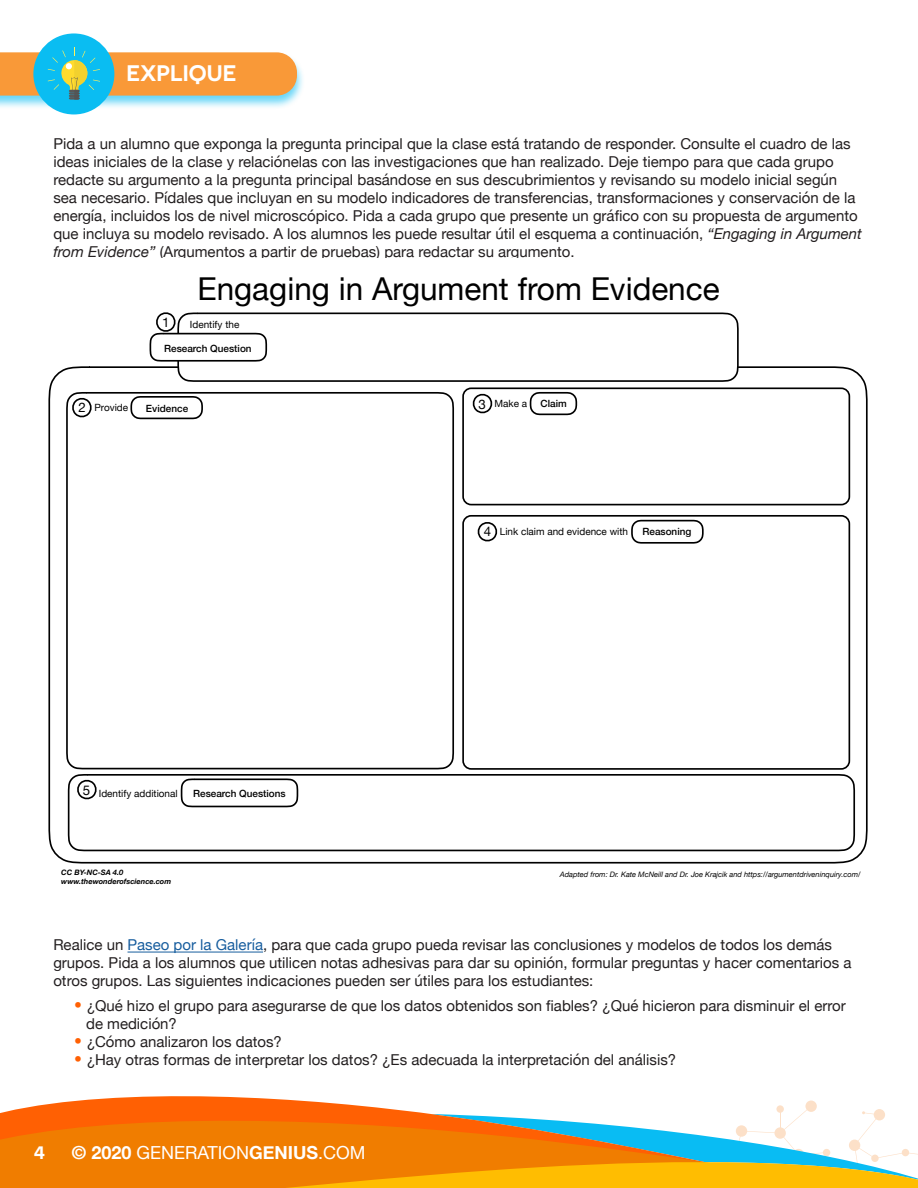
<style>
.page{position:relative;width:918px;height:1188px;background:#fff}
.page>*{position:absolute;margin:0;border:0;box-sizing:border-box;transform-origin:0 0}
.t1{font:31.5px "Helvetica Neue";color:#000}
.t2{font:600 22.5px "Novecentosanswide";color:#fff}
.t3{font:18px "Helvetica Neue";color:#fff}
.t4{font:600 18px "Novecentosanswide";color:#fff}
.t5{font:15px/18px "Helvetica Neue";color:#231f20}
.t6{font:13.2px "Helvetica Neue";color:#000}
.t7{font:9.9px "Helvetica Neue";color:#000}
.t8{font:500 9.9px "Helvetica Neue";color:#000}
.t9{font:italic 7.5px "Helvetica Neue";color:#000}
.t10{font:italic 700 7.5px/8.6px "Helvetica Neue";color:#000}
.s1{font-style:italic}
.s2{color:#175d9e}
.s3{font-size:25.5px;color:#ff6003}
.s4{font-weight:700}
</style>
<div class="page">
<div style="left:805px;top:1101px;width:12px;height:11px;background:#fce0c8;border-radius:50%"></div>
<svg style="left:0;top:1096px;width:362px;height:18px;fill:#ff6003"></svg>
<svg style="left:0;top:1114px;width:126px;height:74px;background:#f37600"></svg>
<svg style="left:126px;top:1106px;width:792px;height:82px"></svg>
<div style="left:0;top:51px;width:305px;height:59px;background:#09bcf3;opacity:.6"></div>
<hr style="left:128px;top:952px;width:135px;height:1px;background:#175d9e">
<div style="left:33px;top:33px;width:81px;height:81px;background:#0abdf2;border-radius:50%"></div>
<svg style="left:0;top:47px;width:297px;height:53px"></svg>
<svg style="left:48px;top:366px;width:820px;height:498px"></svg>
<svg style="left:65px;top:391px;width:390px;height:380px"></svg>
<div style="left:463px;top:388px;width:386px;height:117px;background:#fff;border-radius:8px"></div>
<div style="left:462px;top:387px;width:388px;height:118px;border:2px solid #000;border-radius:8px"></div>
<svg style="left:130px;top:395px;width:74px;height:25px"></svg>
<div style="left:463px;top:516px;width:386px;height:253px;background:#fff;border-radius:8px"></div>
<div style="left:462px;top:515px;width:388px;height:255px;border:2px solid #000;border-radius:8px"></div>
<svg style="left:631px;top:519px;width:73px;height:25px"></svg>
<svg style="left:67px;top:773px;width:789px;height:80px"></svg>
<svg style="left:180px;top:777px;width:119px;height:32px"></svg>
<svg style="left:149px;top:312px;width:591px;height:71px"></svg>
<svg style="left:71px;top:397px;width:21px;height:21px"></svg>
<svg style="left:472px;top:393px;width:20px;height:21px"></svg>
<svg style="left:477px;top:522px;width:20px;height:20px"></svg>
<svg style="left:76px;top:779px;width:21px;height:21px"></svg>
<svg style="left:529px;top:391px;width:49px;height:25px"></svg>
<p class="t2" style="left:126px;top:59px;width:112px">EXPLIQUE</p>
<p class="t5" style="left:53px;top:135px;width:810px">Pida a un alumno que exponga la pregunta principal que la clase está tratando de responder. Consulte el cuadro de las ideas iniciales de la clase y relaciónelas con las investigaciones que han realizado. Deje tiempo para que cada grupo redacte su argumento a la pregunta principal basándose en sus descubrimientos y revisando su modelo inicial según sea necesario. Pídales que incluyan en su modelo indicadores de transferencias, transformaciones y conservación de la energía, incluidos los de nivel microscópico. Pida a cada grupo que presente un gráfico con su propuesta de argumento que incluya su modelo revisado. A los alumnos les puede resultar útil el esquema a continuación, <span class="s1">“Engaging in Argument from Evidence”</span> (Argumentos a partir de pruebas) para redactar su argumento.</p>
<p class="t6" style="left:162px;top:313px;width:9px">1</p>
<p class="t1" style="left:197px;top:266px;width:524px">Engaging in Argument from Evidence</p>
<p class="t7" style="left:190px;top:317px;width:51px">Identify the</p>
<p class="t8" style="left:164px;top:340px;width:89px">Research Question</p>
<p class="t6" style="left:78px;top:398px;width:9px">2</p>
<p class="t6" style="left:478px;top:394px;width:9px">3</p>
<p class="t7" style="left:95px;top:400px;width:35px">Provide</p>
<p class="t8" style="left:146px;top:400px;width:44px">Evidence</p>
<p class="t7" style="left:495px;top:397px;width:34px">Make a</p>
<p class="t8" style="left:541px;top:396px;width:28px">Claim</p>
<p class="t6" style="left:484px;top:522px;width:9px">4</p>
<p class="t7" style="left:500px;top:524px;width:130px">Link claim and evidence with</p>
<p class="t8" style="left:642px;top:524px;width:50px">Reasoning</p>
<p class="t6" style="left:83px;top:780px;width:9px">5</p>
<p class="t7" style="left:99px;top:786px;width:80px">Identify additional</p>
<p class="t8" style="left:193px;top:785px;width:94px">Research Questions</p>
<p class="t10" style="left:61px;top:868px;width:111px">CC BY-NC-SA 4.0 www.thewonderofscience.com</p>
<p class="t9" style="left:560px;top:869px;width:302px">Adapted from: Dr. Kate McNeill and Dr. Joe Krajcik and https://argumentdriveninquiry.com/</p>
<p class="t5" style="left:53px;top:936px;width:800px">Realice un <span class="s2">Paseo por la Galería</span>, para que cada grupo pueda revisar las conclusiones y modelos de todos los demás grupos. Pida a los alumnos que utilicen notas adhesivas para dar su opinión, formular preguntas y hacer comentarios a otros grupos. Las siguientes indicaciones pueden ser útiles para los estudiantes:</p>
<p class="t5" style="left:86px;top:997px;width:761px;text-indent:-13px"><span class="s3">•</span> ¿Qué hizo el grupo para asegurarse de que los datos obtenidos son fiables? ¿Qué hicieron para disminuir el error de medición?</p>
<p class="t5" style="left:74px;top:1033px;width:210px"><span class="s3">•</span> ¿Cómo analizaron los datos?</p>
<p class="t5" style="left:74px;top:1051px;width:604px"><span class="s3">•</span> ¿Hay otras formas de interpretar los datos? ¿Es adecuada la interpretación del análisis?</p>
<p class="t4" style="left:34px;top:1141px;width:13px">4</p>
<p class="t3" style="left:72px;top:1139px;width:295px"><span class="s4">© 2020</span> GENERATION<span class="s4">GENIUS</span>.COM</p>
</div>
